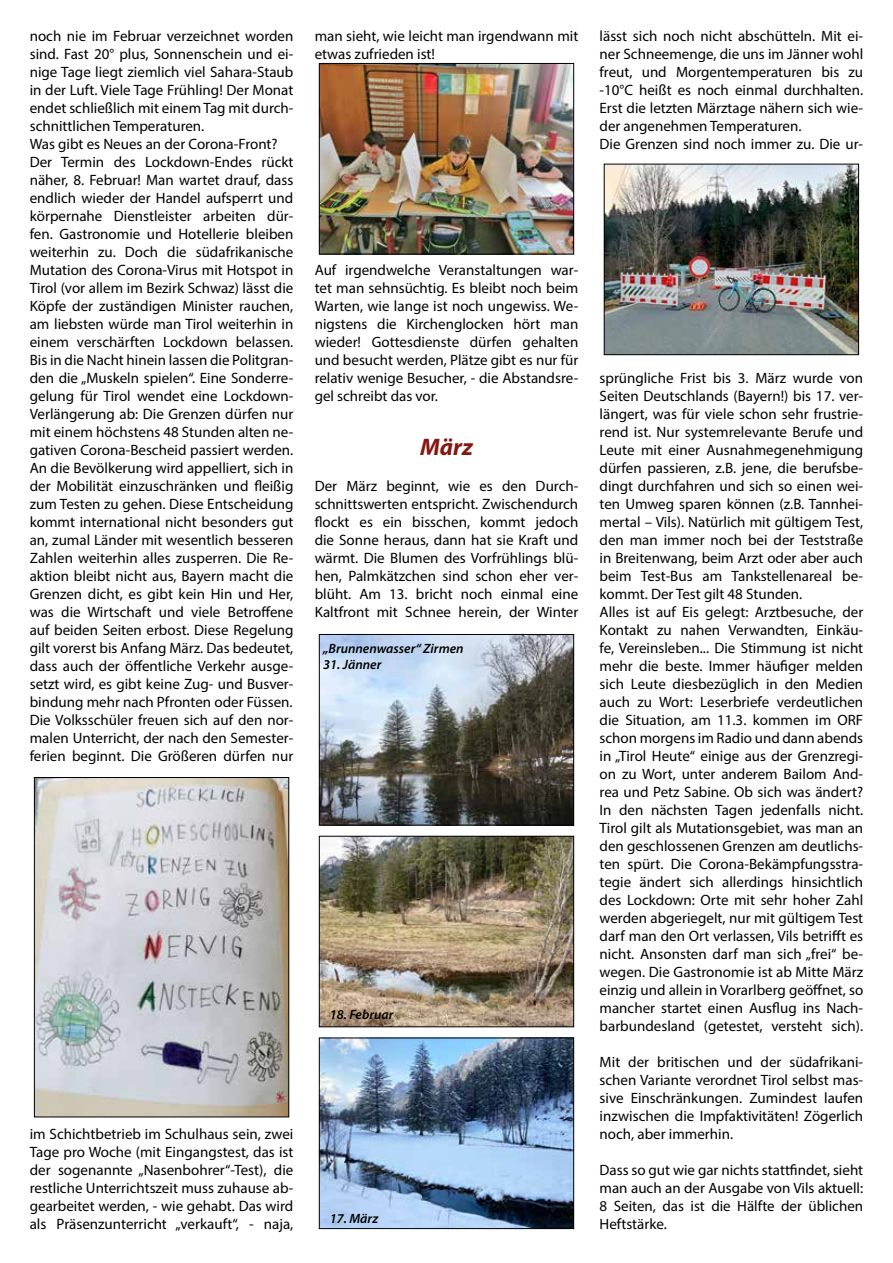
<style>
.page{position:relative;width:893px;height:1263px;background:#fff}
.page>*{position:absolute;margin:0;border:0;box-sizing:border-box;transform-origin:0 0}
.t1{font:italic 700 24px "Myriad Pro";color:#851811}
.t2{font:15px/18px "Myriad Pro";color:#000;text-align:justify}
.t3{font:italic 600 13.5px "Myriad Pro";color:#000}
</style>
<div class="page">
<img style="left:321px;top:65px;width:251px;height:187px">
<div style="left:319px;top:63px;width:255px;height:191px;border:1px solid #000"></div>
<img style="left:36px;top:779px;width:251px;height:336px">
<div style="left:34px;top:777px;width:255px;height:340px;border:1px solid #000"></div>
<img style="left:321px;top:636px;width:251px;height:187px">
<div style="left:319px;top:634px;width:255px;height:191px;border:1px solid #000"></div>
<img style="left:321px;top:838px;width:251px;height:187px">
<div style="left:319px;top:836px;width:255px;height:191px;border:1px solid #000"></div>
<img style="left:321px;top:1039px;width:251px;height:188px">
<div style="left:319px;top:1037px;width:255px;height:192px;border:1px solid #000"></div>
<img style="left:606px;top:166px;width:251px;height:187px">
<div style="left:604px;top:164px;width:255px;height:191px;border:1px solid #000"></div>
<p class="t2" style="left:30px;top:27px;width:265px;text-align:left">noch nie im Februar verzeichnet worden sind. Fast 20° plus, Sonnenschein und ei&shy;nige Tage liegt ziemlich viel Sahara-Staub in der Luft. Viele Tage Frühling! Der Monat endet schließlich mit einem Tag mit durch&shy;schnittlichen Temperaturen.<br>Was gibt es Neues an der Corona-Front?<br>Der Termin des Lockdown-Endes rückt näher, 8. Februar! Man wartet drauf, dass endlich wieder der Handel aufsperrt und körpernahe Dienstleister arbeiten dür&shy;fen. Gastronomie und Hotellerie bleiben weiterhin zu. Doch die südafrikanische Mutation des Corona-Virus mit Hotspot in Tirol (vor allem im Bezirk Schwaz) lässt die Köpfe der zuständigen Minister rauchen, am liebsten würde man Tirol weiterhin in einem verschärften Lockdown belassen.<br>Bis in die Nacht hinein lassen die Politgran&shy;den die „Muskeln spielen“. Eine Sonderre&shy;gelung für Tirol wendet eine Lockdown-Verlängerung ab: Die Grenzen dürfen nur mit einem höchstens 48 Stunden alten ne&shy;gativen Corona-Bescheid passiert werden.<br>An die Bevölkerung wird appelliert, sich in der Mobilität einzuschränken und fleißig zum Testen zu gehen. Diese Entscheidung kommt international nicht besonders gut an, zumal Länder mit wesentlich besseren Zahlen weiterhin alles zusperren. Die Re&shy;aktion bleibt nicht aus, Bayern macht die Grenzen dicht, es gibt kein Hin und Her, was die Wirtschaft und viele Betroffene auf beiden Seiten erbost. Diese Regelung gilt vorerst bis Anfang März. Das bedeutet, dass auch der öffentliche Verkehr ausge&shy;setzt wird, es gibt keine Zug- und Busver&shy;bindung mehr nach Pfronten oder Füssen.<br>Die Volksschüler freuen sich auf den nor&shy;malen Unterricht, der nach den Semester&shy;ferien beginnt. Die Größeren dürfen nur</p>
<p class="t2" style="left:30px;top:1125px;width:265px">im Schichtbetrieb im Schulhaus sein, zwei Tage pro Woche (mit Eingangstest, das ist der sogenannte „Nasenbohrer“-Test), die restliche Unterrichtszeit muss zuhause ab&shy;gearbeitet werden, - wie gehabt. Das wird als Präsenzunterricht „verkauft“, - naja,</p>
<p class="t2" style="left:315px;top:27px;width:265px">man sieht, wie leicht man irgendwann mit etwas zufrieden ist!</p>
<p class="t2" style="left:600px;top:27px;width:265px;text-align:left">lässt sich noch nicht abschütteln. Mit ei&shy;ner Schneemenge, die uns im Jänner wohl freut, und Morgentemperaturen bis zu -10°C heißt es noch einmal durchhalten.<br>Erst die letzten Märztage nähern sich wie&shy;der angenehmen Temperaturen.<br>Die Grenzen sind noch immer zu. Die ur-</p>
<p class="t2" style="left:315px;top:261px;width:265px">Auf irgendwelche Veranstaltungen war&shy;tet man sehnsüchtig. Es bleibt noch beim Warten, wie lange ist noch ungewiss. We&shy;nigstens die Kirchenglocken hört man wieder! Gottesdienste dürfen gehalten und besucht werden, Plätze gibt es nur für relativ wenige Besucher, - die Abstandsre&shy;gel schreibt das vor.</p>
<h1 class="t1" style="left:420px;top:431px;width:54px">März</h1>
<p class="t2" style="left:315px;top:477px;width:265px">Der März beginnt, wie es den Durch&shy;schnittswerten entspricht. Zwischendurch flockt es ein bisschen, kommt jedoch die Sonne heraus, dann hat sie Kraft und wärmt. Die Blumen des Vorfrühlings blü&shy;hen, Palmkätzchen sind schon eher ver&shy;blüht. Am 13. bricht noch einmal eine Kaltfront mit Schnee herein, der Winter</p>
<p class="t3" style="left:323px;top:640px;width:142px">„Brunnenwasser“ Zirmen</p>
<p class="t3" style="left:323px;top:656px;width:60px">31. Jänner</p>
<p class="t3" style="left:330px;top:1006px;width:65px">18. Februar</p>
<p class="t3" style="left:330px;top:1210px;width:50px">17. März</p>
<p class="t2" style="left:600px;top:369px;width:265px;text-align:left">sprüngliche Frist bis 3. März wurde von Seiten Deutschlands (Bayern!) bis 17. ver&shy;längert, was für viele schon sehr frustrie&shy;rend ist. Nur systemrelevante Berufe und Leute mit einer Ausnahmegenehmigung dürfen passieren, z.B. jene, die berufsbe&shy;dingt durchfahren und sich so einen wei&shy;ten Umweg sparen können (z.B. Tannhei&shy;mertal – Vils). Natürlich mit gültigem Test, den man immer noch bei der Teststraße in Breitenwang, beim Arzt oder aber auch beim Test-Bus am Tankstellenareal be&shy;kommt. Der Test gilt 48 Stunden.<br>Alles ist auf Eis gelegt: Arztbesuche, der Kontakt zu nahen Verwandten, Einkäu&shy;fe, Vereinsleben... Die Stimmung ist nicht mehr die beste. Immer häufiger melden sich Leute diesbezüglich in den Medien auch zu Wort: Leserbriefe verdeutlichen die Situation, am 11.3. kommen im ORF schon morgens im Radio und dann abends in „Tirol Heute“ einige aus der Grenzregi&shy;on zu Wort, unter anderem Bailom And&shy;rea und Petz Sabine. Ob sich was ändert?<br>In den nächsten Tagen jedenfalls nicht.<br>Tirol gilt als Mutationsgebiet, was man an den geschlossenen Grenzen am deutlichs&shy;ten spürt. Die Corona-Bekämpfungsstra&shy;tegie ändert sich allerdings hinsichtlich des Lockdown: Orte mit sehr hoher Zahl werden abgeriegelt, nur mit gültigem Test darf man den Ort verlassen, Vils betrifft es nicht. Ansonsten darf man sich „frei“ be&shy;wegen. Die Gastronomie ist ab Mitte März einzig und allein in Vorarlberg geöffnet, so mancher startet einen Ausflug ins Nach&shy;barbundesland (getestet, versteht sich).</p>
<p class="t2" style="left:600px;top:1053px;width:265px">Mit der britischen und der südafrikani&shy;schen Variante verordnet Tirol selbst mas&shy;sive Einschränkungen. Zumindest laufen inzwischen die Impfaktivitäten! Zögerlich noch, aber immerhin.</p>
<p class="t2" style="left:600px;top:1161px;width:265px">Dass so gut wie gar nichts stattfindet, sieht man auch an der Ausgabe von Vils aktuell:<br>8 Seiten, das ist die Hälfte der üblichen Heftstärke.</p>
</div>
